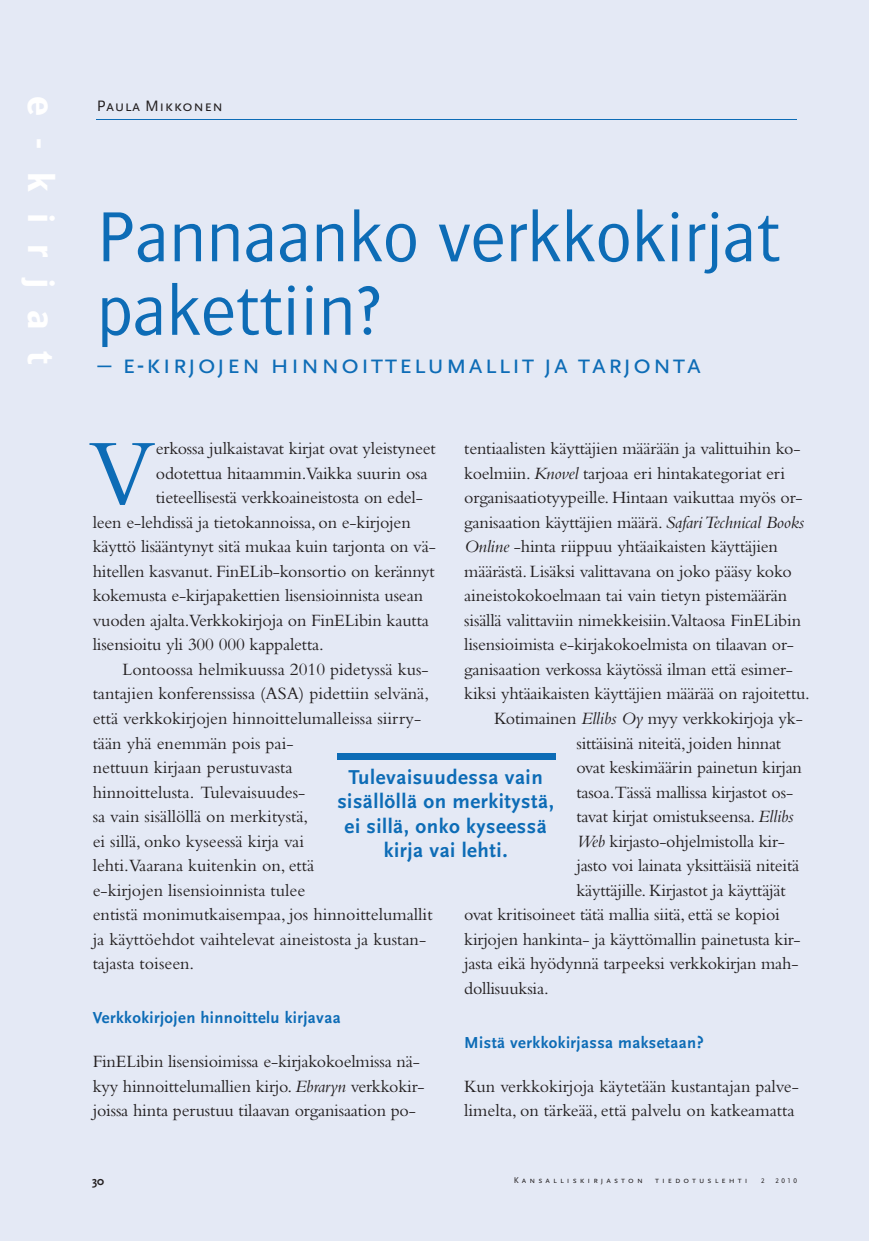
<style>
.page{position:relative;width:869px;height:1241px;background:#fff}
.page>*{position:absolute;margin:0;border:0;box-sizing:border-box;transform-origin:0 0}
.t1{font:96.77px "Bembo";color:#0d6cb6}
.t2{font:300 73.5px/73.5px "Bosis";color:#0d6cb6}
.t3{font:700 38.5px "Bosis";letter-spacing:.55em;color:#fff}
.t4{font:28px "Scala Sans Caps";letter-spacing:.05em;color:#0d6cb6}
.t5{font:700 21px/24.5px "Scala Sans";letter-spacing:.025em;color:#0d6cb6;text-align:center}
.t6{font:18.03px/24.5px "Bembo";letter-spacing:-.01em;color:#231f20}
.t7{font:700 16.62px "Scala Sans";letter-spacing:.025em;color:#0d6cb6}
.t8{font:15.75px "Scala Sans Caps";letter-spacing:.03em;color:#231f20}
.t9{font:700 12.25px "Scala Sans";color:#231f20}
.t10{font:8.75px "Scala Sans Caps";letter-spacing:.35em;color:#231f20}
.t11{font:7px "Scala Sans Caps";color:#231f20}
.s1{font-style:italic}
</style>
<div class="page">
<div style="left:0;top:0;width:868px;height:1240px;background:#e4e9f5"></div>
<hr style="left:97px;top:119px;width:699px;height:1px;background:#0d6cb6">
<div style="left:336px;top:753px;width:219px;height:7px;background:#0d6cb6"></div>
<h3 class="t3" style="left:56px;top:96px;width:269px;rotate:90deg">e-kirjat</h3>
<p class="t8" style="left:97px;top:96px;width:127px">Paula Mikkonen</p>
<h2 class="t2" style="left:97px;top:204px;width:684px">Pannaanko verkkokirjat pakettiin?</h2>
<h3 class="t4" style="left:97px;top:347px;width:605px">– e-kirjojen hinnoittelumallit ja tarjonta</h3>
<h1 class="t1" style="left:89px;top:438px;width:68px">V</h1>
<p class="t6" style="left:156px;top:438px;width:281px">erkossa julkaistavat kirjat ovat yleistyneet</p>
<p class="t6" style="left:464px;top:438px;width:337px">tentiaalisten käyttäjien määrään ja valittuihin ko-</p>
<p class="t6" style="left:464px;top:462px;width:322px">koelmiin. <span class="s1">Knovel</span> tarjoaa eri hintakategoriat eri</p>
<p class="t6" style="left:464px;top:487px;width:340px">organisaatiotyypeille. Hintaan vaikuttaa myös or-</p>
<p class="t6" style="left:464px;top:511px;width:341px">ganisaation käyttäjien määrä. <span class="s1">Safari Technical Books</span></p>
<p class="t6" style="left:464px;top:536px;width:315px"><span class="s1">Online</span> -hinta riippuu yhtäaikaisten käyttäjien</p>
<p class="t6" style="left:464px;top:560px;width:329px">määrästä. Lisäksi valittavana on joko pääsy koko</p>
<p class="t6" style="left:464px;top:585px;width:324px">aineistokokoelmaan tai vain tietyn pistemäärän</p>
<p class="t6" style="left:464px;top:609px;width:338px">sisällä valittaviin nimekkeisiin.Valtaosa FinELibin</p>
<p class="t6" style="left:464px;top:634px;width:331px">lisensioimista e-kirjakokoelmista on tilaavan or-</p>
<p class="t6" style="left:464px;top:658px;width:330px">ganisaation verkossa käytössä ilman että esimer-</p>
<p class="t6" style="left:464px;top:683px;width:347px">kiksi yhtäaikaisten käyttäjien määrää on rajoitettu.</p>
<p class="t6" style="left:494px;top:707px;width:310px">Kotimainen <span class="s1">Ellibs Oy</span> myy verkkokirjoja yk-</p>
<p class="t6" style="left:576px;top:732px;width:206px">sittäisinä niteitä, joiden hinnat</p>
<p class="t6" style="left:576px;top:756px;width:227px">ovat keskimäärin painetun kirjan</p>
<p class="t6" style="left:576px;top:781px;width:218px">tasoa.Tässä mallissa kirjastot os-</p>
<p class="t6" style="left:576px;top:805px;width:219px">tavat kirjat omistukseensa. <span class="s1">Ellibs</span></p>
<p class="t6" style="left:576px;top:830px;width:210px"><span class="s1">Web</span> kirjasto-ohjelmistolla kir-</p>
<p class="t6" style="left:576px;top:854px;width:224px">jasto voi lainata yksittäisiä niteitä</p>
<p class="t6" style="left:576px;top:879px;width:211px">käyttäjille. Kirjastot ja käyttäjät</p>
<p class="t6" style="left:464px;top:903px;width:317px">ovat kritisoineet tätä mallia siitä, että se kopioi</p>
<p class="t6" style="left:464px;top:928px;width:338px">kirjojen hankinta- ja käyttömallin painetusta kir-</p>
<p class="t6" style="left:464px;top:952px;width:335px">jasta eikä hyödynnä tarpeeksi verkkokirjan mah-</p>
<p class="t6" style="left:464px;top:977px;width:86px">dollisuuksia.</p>
<p class="t6" style="left:156px;top:462px;width:273px">odotettua hitaammin.Vaikka suurin osa</p>
<p class="t6" style="left:156px;top:487px;width:268px">tieteellisestä verkkoaineistosta on edel-</p>
<p class="t6" style="left:93px;top:511px;width:319px">leen e-lehdissä ja tietokannoissa, on e-kirjojen</p>
<p class="t6" style="left:93px;top:536px;width:344px">käyttö lisääntynyt sitä mukaa kuin tarjonta on vä-</p>
<p class="t6" style="left:93px;top:560px;width:343px">hitellen kasvanut. FinELib-konsortio on kerännyt</p>
<p class="t6" style="left:93px;top:585px;width:332px">kokemusta e-kirjapakettien lisensioinnista usean</p>
<p class="t6" style="left:93px;top:609px;width:337px">vuoden ajalta.Verkkokirjoja on FinELibin kautta</p>
<p class="t6" style="left:93px;top:634px;width:232px">lisensioitu yli 300 000 kappaletta.</p>
<p class="t6" style="left:122px;top:658px;width:307px">Lontoossa helmikuussa 2010 pidetyssä kus-</p>
<p class="t6" style="left:93px;top:683px;width:338px">tantajien konferenssissa (ASA) pidettiin selvänä,</p>
<p class="t6" style="left:93px;top:707px;width:330px">että verkkokirjojen hinnoittelumalleissa siirry-</p>
<p class="t6" style="left:93px;top:732px;width:202px">tään yhä enemmän pois pai-</p>
<p class="t6" style="left:93px;top:756px;width:201px">nettuun kirjaan perustuvasta</p>
<p class="t6" style="left:93px;top:781px;width:214px">hinnoittelusta. Tulevaisuudes-</p>
<p class="t6" style="left:93px;top:805px;width:217px">sa vain sisällöllä on merkitystä,</p>
<p class="t6" style="left:93px;top:830px;width:213px">ei sillä, onko kyseessä kirja vai</p>
<p class="t6" style="left:93px;top:854px;width:223px">lehti.Vaarana kuitenkin on, että</p>
<p class="t6" style="left:93px;top:879px;width:214px">e-kirjojen lisensioinnista tulee</p>
<p class="t6" style="left:93px;top:903px;width:341px">entistä monimutkaisempaa, jos hinnoittelumallit</p>
<p class="t6" style="left:93px;top:928px;width:335px">ja käyttöehdot vaihtelevat aineistosta ja kustan-</p>
<p class="t6" style="left:93px;top:952px;width:103px">tajasta toiseen.</p>
<p class="t7" style="left:93px;top:1011px;width:249px">Verkkokirjojen hinnoittelu kirjavaa</p>
<p class="t6" style="left:93px;top:1050px;width:333px">FinELibin lisensioimissa e-kirjakokoelmissa nä&shy;kyy hinnoittelumallien kirjo. <span class="s1">Ebraryn</span> verkkokir&shy;joissa hinta perustuu tilaavan organisaation po-</p>
<p class="t5" style="left:337px;top:766px;width:218px">Tulevaisuudessa vain sisällöllä on merkitystä, ei sillä, onko kyseessä kirja vai lehti.</p>
<p class="t7" style="left:464px;top:1035px;width:241px">Mistä verkkokirjassa maksetaan?</p>
<p class="t6" style="left:464px;top:1075px;width:336px">Kun verkkokirjoja käytetään kustantajan palve&shy;limelta, on tärkeää, että palvelu on katkeamatta</p>
<p class="t9" style="left:92px;top:1176px;width:14px">30</p>
<p class="t10" style="left:513px;top:1174px;width:130px">Kansalliskirjaston</p>
<p class="t10" style="left:654px;top:1174px;width:94px">tiedotuslehti</p>
<p class="t11" style="left:760px;top:1176px;width:5px">2</p>
<p class="t11" style="left:775px;top:1176px;width:23px">2010</p>
</div>
